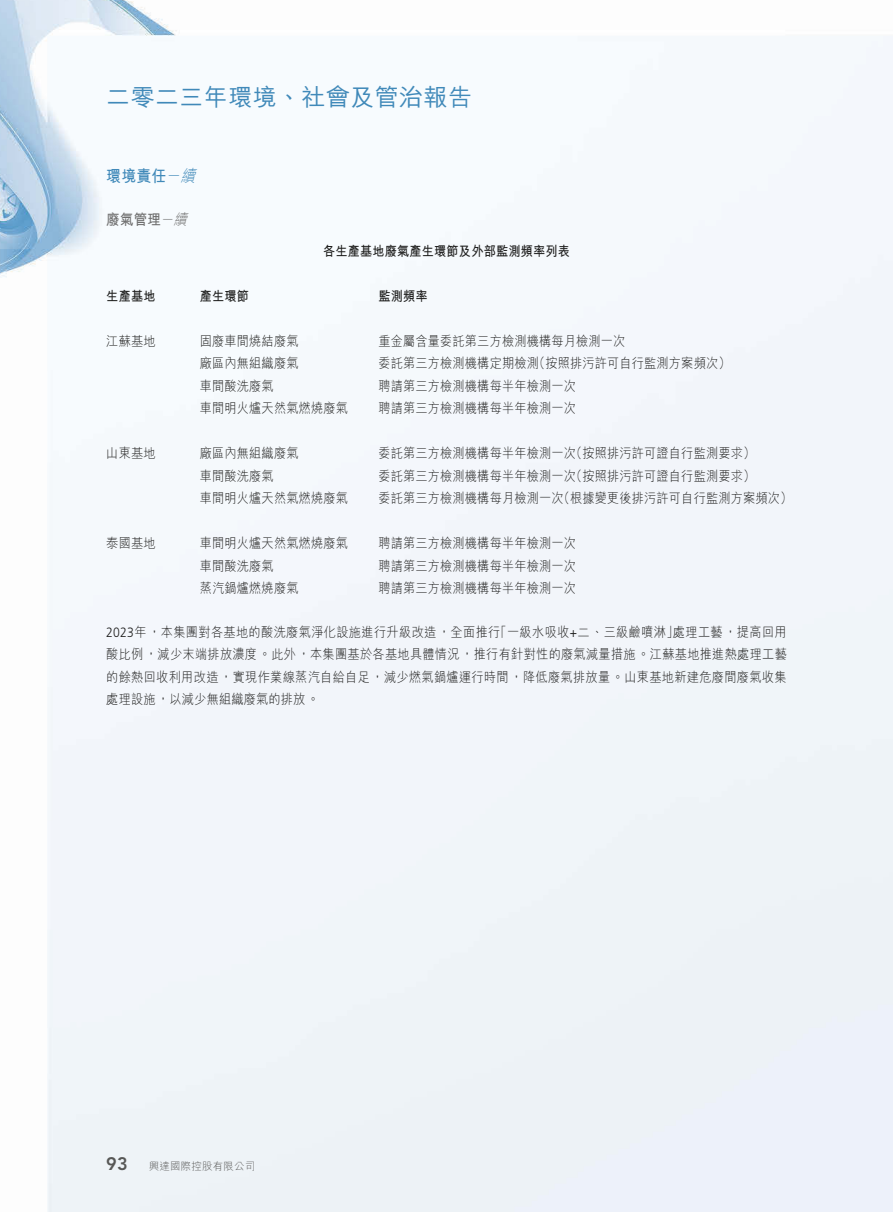
<style>
.page{position:relative;width:893px;height:1212px;background:#fff}
.page>*{position:absolute;margin:0;border:0;box-sizing:border-box;transform-origin:0 0}
.t1{font:500 24px "M Hei HK";letter-spacing:.015em;color:#4089b9}
.t2{font:800 18px "Avenir LT Std";color:#575756}
.t3{font:700 16.5px "M Hei HK";color:#4089b9;scale:.9 1}
.t4{font:italic 300 16.5px "M Hei HK";color:#4089b9;scale:.9 1}
.t5{font:700 15px "M Hei HK";color:#6f6f6f;scale:.9 1}
.t6{font:italic 300 15px "M Hei HK";color:#6f6f6f;scale:.9 1}
.t7{font:300 13.5px/22.5px "M Hei HK";letter-spacing:.015em;color:#1c1c1b;scale:.9 1}
.t8{font:700 13.5px "M Hei HK";letter-spacing:.015em;color:#1c1c1b;scale:.9 1}
.t9{font:300 10.5px "M Hei HK";letter-spacing:.015em;color:#575756}
.s1{font-weight:300;font-style:italic}
.s2{font-family:"Frutiger LT Std"}
</style>
<div class="page">
<img style="left:0;top:0;width:893px;height:1212px">
<h1 class="t1" style="left:106px;top:80px;width:367px">二零二三年環境、社會及管治報告</h1>
<p class="t4" style="left:180px;top:165px;width:24px">續</p>
<p class="t3" style="left:106px;top:164px;width:89px">環境責任<span class="s1">－</span></p>
<p class="t6" style="left:174px;top:209px;width:22px">續</p>
<p class="t5" style="left:106px;top:208px;width:81px">廢氣管理<span class="s1">－</span></p>
<p class="t8" style="left:106px;top:286px;width:56px">生產基地</p>
<p class="t7" style="left:106px;top:329px;width:56px">江蘇基地</p>
<p class="t8" style="left:200px;top:286px;width:56px">產生環節</p>
<p class="t7" style="left:200px;top:329px;width:111px">固廢車間燒結廢氣</p>
<p class="t7" style="left:200px;top:351px;width:111px">廠區內無組織廢氣</p>
<p class="t7" style="left:200px;top:374px;width:84px">車間酸洗廢氣</p>
<p class="t8" style="left:323px;top:241px;width:276px">各生產基地廢氣產生環節及外部監測頻率列表</p>
<p class="t8" style="left:378px;top:286px;width:56px">監測頻率</p>
<p class="t7" style="left:378px;top:329px;width:276px">重金屬含量委託第三方檢測機構每月檢測一次</p>
<p class="t7" style="left:533px;top:351px;width:221px">（按照排污許可自行監測方案頻次(</p>
<p class="t7" style="left:378px;top:351px;width:180px">委託第三方檢測機構定期檢測</p>
<p class="t7" style="left:378px;top:374px;width:221px">聘請第三方檢測機構每半年檢測一次</p>
<p class="t7" style="left:106px;top:442px;width:56px">山東基地</p>
<p class="t7" style="left:106px;top:532px;width:56px">泰國基地</p>
<p class="t7" style="left:200px;top:397px;width:166px">車間明火爐天然氣燃燒廢氣</p>
<p class="t7" style="left:378px;top:397px;width:221px">聘請第三方檢測機構每半年檢測一次</p>
<p class="t7" style="left:200px;top:442px;width:111px">廠區內無組織廢氣</p>
<p class="t7" style="left:570px;top:442px;width:207px">（按照排污許可證自行監測要求(</p>
<p class="t7" style="left:378px;top:442px;width:221px">委託第三方檢測機構每半年檢測一次</p>
<p class="t7" style="left:200px;top:464px;width:84px">車間酸洗廢氣</p>
<p class="t7" style="left:570px;top:464px;width:207px">（按照排污許可證自行監測要求(</p>
<p class="t7" style="left:378px;top:464px;width:221px">委託第三方檢測機構每半年檢測一次</p>
<p class="t7" style="left:200px;top:487px;width:166px">車間明火爐天然氣燃燒廢氣</p>
<p class="t7" style="left:558px;top:487px;width:262px">（根據變更後排污許可自行監測方案頻次(</p>
<p class="t7" style="left:378px;top:487px;width:207px">委託第三方檢測機構每月檢測一次</p>
<p class="t7" style="left:200px;top:532px;width:166px">車間明火爐天然氣燃燒廢氣</p>
<p class="t7" style="left:378px;top:532px;width:221px">聘請第三方檢測機構每半年檢測一次</p>
<p class="t7" style="left:200px;top:554px;width:84px">車間酸洗廢氣</p>
<p class="t7" style="left:378px;top:554px;width:221px">聘請第三方檢測機構每半年檢測一次</p>
<p class="t7" style="left:200px;top:577px;width:111px">蒸汽鍋爐燃燒廢氣</p>
<p class="t7" style="left:378px;top:577px;width:221px">聘請第三方檢測機構每半年檢測一次</p>
<p class="t7" style="left:673px;top:620px;width:128px">處理工藝，提高回用</p>
<p class="t7" style="left:106px;top:620px;width:758px"><span class="s2">2023</span>年，本集團對各基地的酸洗廢氣淨化設施進行升級改造，全面推行<br>酸比例，減少末端排放濃度。此外，本集團基於各基地具體情況，推行有針對性的廢氣減量措施。江蘇基地推進熱處理工藝的餘熱回收利用改造，實現作業線蒸汽自給自足，減少燃氣鍋爐運行時間，降低廢氣排放量。山東基地新建危廢間廢氣收集處理設施，以減少無組織廢氣的排放。</p>
<p class="t7" style="left:494px;top:620px;width:206px">「一級水吸收 二<span class="s2">+</span> 、三級鹼噴淋」</p>
<h2 class="t2" style="left:106px;top:1153px;width:23px">93</h2>
<p class="t9" style="left:149px;top:1159px;width:108px">興達國際控股有限公司</p>
</div>
